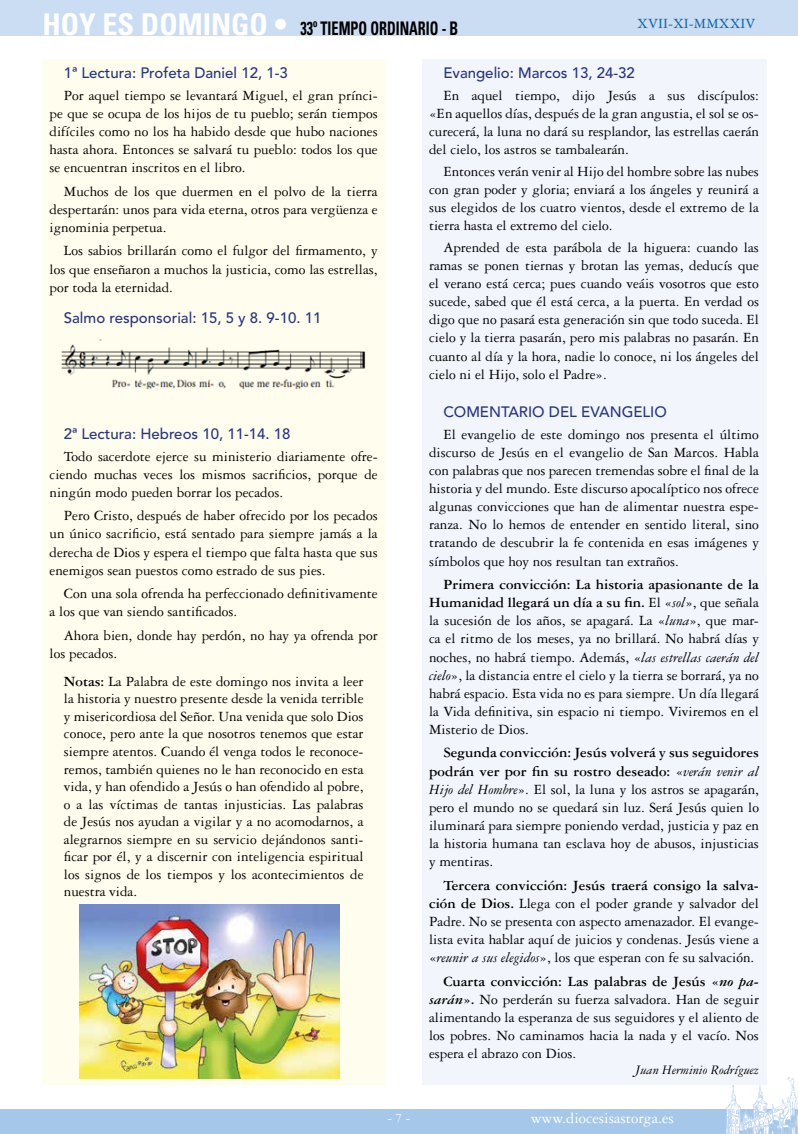
<style>
.page{position:relative;width:798px;height:1134px;background:#fff}
.page>*{position:absolute;margin:0;border:0;box-sizing:border-box;transform-origin:0 0}
.t1{font:700 condensed 30px "Univers LT Std";color:#fff}
.t2{font:700 condensed 18.75px "Univers LT Std";color:#000;scale:.76 1}
.t3{font:16.25px "Garamond 3 LT Std";color:#fff}
.t4{font:15px/18.1px "Garamond 3 LT Std";color:#000;text-align:justify}
.t5{font:500 15px "Avenir LT Std";color:#283583}
.t6{font:15px "Garamond 3 LT Std";color:#0c64af}
.t7{font:italic 13.75px "Garamond 3 LT Std";color:#000}
.t8{font:13.75px "Garamond 3 LT Std";color:#fff}
.s1{font-weight:700}
.s2{font-style:italic}
.s3{font-weight:700;font-style:italic}
</style>
<div class="page">
<div style="left:0;top:1109px;width:797px;height:25px;background:#a5c7ea"></div>
<svg style="left:726px;top:1077px;width:72px;height:57px"></svg>
<div style="left:422px;top:60px;width:343px;height:1025px;background:#f3f5fc"></div>
<div style="left:43px;top:60px;width:341px;height:1025px;background:#fffdee"></div>
<img style="left:61px;top:340px;width:305px;height:48px">
<div style="left:0;top:0;width:797px;height:35px;background:#cbddf3"></div>
<img style="left:79px;top:904px;width:260px;height:175px">
<h1 class="t1" style="left:43px;top:6px;width:246px">HOY ES DOMINGO •</h1>
<p class="t6" style="left:637px;top:16px;width:120px">XVII-XI-MMXXIV</p>
<p class="t2" style="left:300px;top:17px;width:209px">33º TIEMPO ORDINARIO - B</p>
<p class="t5" style="left:64px;top:64px;width:225px">1ª Lectura: Profeta Daniel 12, 1-3</p>
<p class="t4" style="left:50px;top:86px;width:329px;text-indent:14px">Por aquel tiempo se levantará Miguel, el gran prínci&shy;pe que se ocupa de los hijos de tu pueblo; serán tiempos difíciles como no los ha habido desde que hubo naciones hasta ahora. Entonces se salvará tu pueblo: todos los que se encuentran inscritos en el libro.</p>
<p class="t4" style="left:50px;top:182px;width:329px;text-indent:14px">Muchos de los que duermen en el polvo de la tierra despertarán: unos para vida eterna, otros para vergüenza e ignominia perpetua.</p>
<p class="t4" style="left:50px;top:242px;width:329px;text-indent:14px">Los sabios brillarán como el fulgor del firmamento, y los que enseñaron a muchos la justicia, como las estrellas, por toda la eternidad.</p>
<p class="t5" style="left:64px;top:309px;width:259px">Salmo responsorial: 15, 5 y 8. 9-10. 11</p>
<p class="t5" style="left:64px;top:425px;width:228px">2ª Lectura: Hebreos 10, 11-14. 18</p>
<p class="t4" style="left:50px;top:447px;width:329px;text-indent:14px">Todo sacerdote ejerce su ministerio diariamente ofre&shy;ciendo muchas veces los mismos sacrificios, porque de ningún modo pueden borrar los pecados.</p>
<p class="t4" style="left:50px;top:507px;width:329px;text-indent:14px">Pero Cristo, después de haber ofrecido por los pecados un único sacrificio, está sentado para siempre jamás a la derecha de Dios y espera el tiempo que falta hasta que sus enemigos sean puestos como estrado de sus pies.</p>
<p class="t4" style="left:50px;top:585px;width:329px;text-indent:14px">Con una sola ofrenda ha perfeccionado definitivamente a los que van siendo santificados.</p>
<p class="t4" style="left:50px;top:626px;width:329px;text-indent:14px">Ahora bien, donde hay perdón, no hay ya ofrenda por los pecados.</p>
<p class="t4" style="left:64px;top:673px;width:301px;line-height:17.5px"><span class="s1">Notas:</span> La Palabra de este domingo nos invita a leer la historia y nuestro presente desde la venida terrible y misericordiosa del Señor. Una venida que solo Dios conoce, pero ante la que nosotros tenemos que estar siempre atentos. Cuando él venga todos le reconoce&shy;remos, también quienes no le han reconocido en esta vida, y han ofendido a Jesús o han ofendido al pobre, o a las víctimas de tantas injusticias. Las palabras de Jesús nos ayudan a vigilar y a no acomodarnos, a alegrarnos siempre en su servicio dejándonos santi&shy;ficar por él, y a discernir con inteligencia espiritual los signos de los tiempos y los acontecimientos de nuestra vida.</p>
<p class="t5" style="left:443px;top:64px;width:193px">Evangelio: Marcos 13, 24-32</p>
<p class="t4" style="left:429px;top:86px;width:331px;text-indent:14px">En aquel tiempo, dijo Jesús a sus discípulos: «En aquellos días, después de la gran angustia, el sol se os&shy;curecerá, la luna no dará su resplandor, las estrellas caerán del cielo, los astros se tambalearán.</p>
<p class="t4" style="left:429px;top:162px;width:331px;text-indent:14px">Entonces verán venir al Hijo del hombre sobre las nubes con gran poder y gloria; enviará a los ángeles y reunirá a sus elegidos de los cuatro vientos, desde el extremo de la tierra hasta el extremo del cielo.</p>
<p class="t4" style="left:429px;top:238px;width:331px;text-indent:14px">Aprended de esta parábola de la higuera: cuando las ramas se ponen tiernas y brotan las yemas, deducís que el verano está cerca; pues cuando veáis vosotros que esto sucede, sabed que él está cerca, a la puerta. En verdad os digo que no pasará esta generación sin que todo suceda. El cielo y la tierra pasarán, pero mis palabras no pasarán. En cuanto al día y la hora, nadie lo conoce, ni los ángeles del cielo ni el Hijo, solo el Padre».</p>
<p class="t5" style="left:443px;top:403px;width:225px">COMENTARIO DEL EVANGELIO</p>
<p class="t4" style="left:429px;top:425px;width:331px;text-indent:14px">El evangelio de este domingo nos presenta el último discurso de Jesús en el evangelio de San Marcos. Habla con palabras que nos parecen tremendas sobre el final de la historia y del mundo. Este discurso apocalíptico nos ofrece algunas convicciones que han de alimentar nuestra espe&shy;ranza. No lo hemos de entender en sentido literal, sino tratando de descubrir la fe contenida en esas imágenes y símbolos que hoy nos resultan tan extraños.</p>
<p class="t4" style="left:429px;top:575px;width:331px;text-indent:14px"><span class="s1">Primera convicción: La historia apasionante de la Humanidad llegará un día a su fin.</span> El «<span class="s2">sol</span>», que señala la sucesión de los años, se apagará. La «<span class="s2">luna</span>», que mar&shy;ca el ritmo de los meses, ya no brillará. No habrá días y noches, no habrá tiempo. Además, «<span class="s2">las estrellas caerán del cielo</span>», la distancia entre el cielo y la tierra se borrará, ya no habrá espacio. Esta vida no es para siempre. Un día llegará la Vida definitiva, sin espacio ni tiempo. Viviremos en el Misterio de Dios.</p>
<p class="t4" style="left:429px;top:744px;width:331px;text-indent:14px"><span class="s1">Segunda convicción: Jesús volverá y sus seguidores podrán ver por fin su rostro deseado:</span> «<span class="s2">verán venir al Hijo del Hombre</span>». El sol, la luna y los astros se apagarán, pero el mundo no se quedará sin luz. Será Jesús quien lo iluminará para siempre poniendo verdad, justicia y paz en la historia humana tan esclava hoy de abusos, injusticias y mentiras.</p>
<p class="t4" style="left:429px;top:876px;width:331px;text-indent:14px"><span class="s1">Tercera convicción: Jesús traerá consigo la salva&shy;ción de Dios.</span> Llega con el poder grande y salvador del Padre. No se presenta con aspecto amenazador. El evange&shy;lista evita hablar aquí de juicios y condenas. Jesús viene a «<span class="s2">reunir a sus elegidos</span>», los que esperan con fe su salvación.</p>
<p class="t4" style="left:429px;top:972px;width:331px;text-indent:14px"><span class="s1">Cuarta convicción: Las palabras de Jesús «</span><span class="s3">no pa&shy;sarán</span><span class="s1">».</span> No perderán su fuerza salvadora. Han de seguir alimentando la esperanza de sus seguidores y el aliento de los pobres. No caminamos hacia la nada y el vacío. Nos espera el abrazo con Dios.</p>
<p class="t7" style="left:635px;top:1063px;width:125px">Juan Herminio Rodríguez</p>
<p class="t8" style="left:387px;top:1110px;width:24px">- 7 -</p>
<p class="t3" style="left:530px;top:1109px;width:144px">www.diocesisastorga.es</p>
</div>
